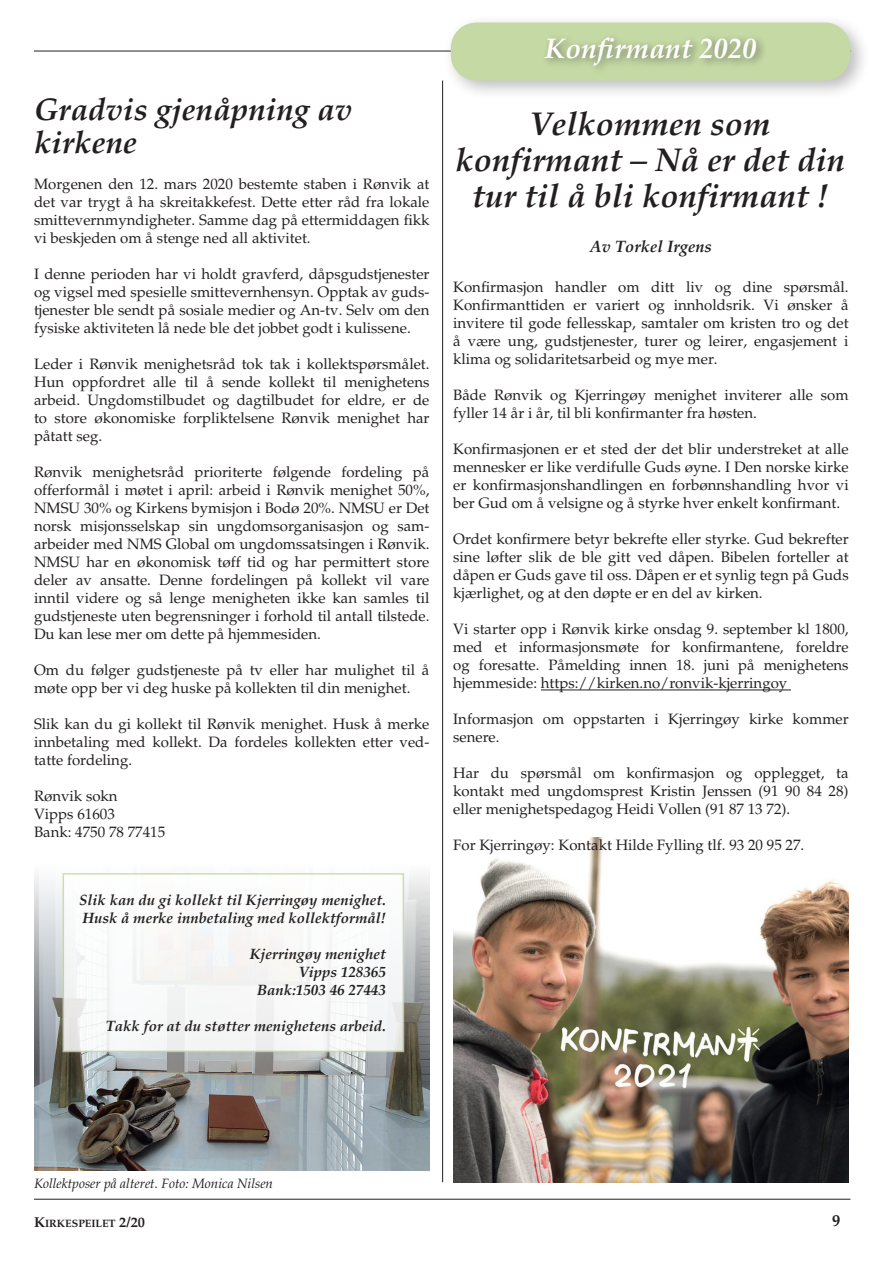
<style>
.page{position:relative;width:893px;height:1263px;background:#fff}
.page>*{position:absolute;margin:0;border:0;box-sizing:border-box;transform-origin:0 0}
.t1{font:italic 700 33px/36px "Palatino";color:#231f20;text-align:center}
.t2{font:italic 700 31.5px/33px "Palatino";color:#231f20}
.t3{font:italic 700 28.5px "Palatino";color:#fff}
.t4{font:italic 700 16.5px "Palatino";color:#231f20}
.t5{font:700 16.5px "Palatino";color:#231f20}
.t6{font:15px/18px "Palatino";color:#231f20;text-align:justify}
.t7{font:italic 700 15px/18px "Palatino";color:#231f20}
.t8{font:italic 13.5px "Palatino";color:#231f20}
.t9{font:700 10.65px "Palatino";color:#231f20}
.s1{font-size:14.25px}
</style>
<div class="page">
<hr style="left:34px;top:1199px;width:816px;height:1px;background:#231f20">
<hr style="left:34px;top:51px;width:816px;height:1px;background:#231f20">
<img style="left:34px;top:873px;width:395px;height:297px">
<div style="left:443px;top:14px;width:428px;height:87px;background:#231f20;opacity:.3"></div>
<div style="left:451px;top:23px;width:399px;height:58px;background:#c5d9a5;border-radius:26px"></div>
<div style="left:541px;top:33px;width:226px;height:43px;background:#231f20;opacity:.5"></div>
<img style="left:453px;top:837px;width:396px;height:345px">
<hr style="left:541px;top:689px;width:250px;height:1px;background:#231f20">
<hr style="left:442px;top:81px;width:1px;height:1101px;background:#231f20">
<div style="left:63px;top:873px;width:341px;height:179px;background:#fff;border:2px solid #c5d9a5"></div>
<h2 class="t2" style="left:34px;top:93px;width:320px">Gradvis gjenåpning av kirkene</h2>
<p class="t6" style="left:34px;top:175px;width:397px">Morgenen den 12. mars 2020 bestemte staben i Rønvik at det var trygt å ha skreitakkefest. Dette etter råd fra lokale smittevernmyndigheter. Samme dag på ettermiddagen fikk vi beskjeden om å stenge ned all aktivitet.</p>
<p class="t6" style="left:34px;top:265px;width:397px">I denne perioden har vi holdt gravferd, dåpsgudstjenester og vigsel med spesielle smittevernhensyn. Opptak av guds&shy;tjenester ble sendt på sosiale medier og An-tv. Selv om den fysiske aktiviteten lå nede ble det jobbet godt i kulissene.</p>
<p class="t6" style="left:34px;top:355px;width:397px">Leder i Rønvik menighetsråd tok tak i kollektspørsmålet.<br>Hun oppfordret alle til å sende kollekt til menighetens arbeid. Ungdomstilbudet og dagtilbudet for eldre, er de to store økonomiske forpliktelsene Rønvik menighet har påtatt seg.</p>
<p class="t6" style="left:34px;top:463px;width:397px">Rønvik menighetsråd prioriterte følgende fordeling på offerformål i møtet i april: arbeid i Rønvik menighet 50%, NMSU 30% og Kirkens bymisjon i Bodø 20%. NMSU er Det norsk misjonsselskap sin ungdomsorganisasjon og sam&shy;arbeider med NMS Global om ungdomssatsingen i Rønvik.<br>NMSU har en økonomisk tøff tid og har permittert store deler av ansatte. Denne fordelingen på kollekt vil vare inntil videre og så lenge menigheten ikke kan samles til gudstjeneste uten begrensninger i forhold til antall tilstede.<br>Du kan lese mer om dette på hjemmesiden.</p>
<p class="t6" style="left:34px;top:661px;width:397px">Om du følger gudstjeneste på tv eller har mulighet til å møte opp ber vi deg huske på kollekten til din menighet.</p>
<p class="t6" style="left:34px;top:715px;width:397px">Slik kan du gi kollekt til Rønvik menighet. Husk å merke innbetaling med kollekt. Da fordeles kollekten etter ved&shy;tatte fordeling.</p>
<p class="t6" style="left:34px;top:787px;width:133px;text-align:left">Rønvik sokn<br>Vipps 61603<br>Bank: 4750 78 77415</p>
<p class="t7" style="left:79px;top:891px;width:308px">Slik kan du gi kollekt til Kjerringøy menighet.<br>Husk å merke innbetaling med kollektformål!</p>
<p class="t7" style="left:250px;top:945px;width:138px;text-align:right">Kjerringøy menighet<br>Vipps 128365<br>Bank:1503 46 27443</p>
<p class="t7" style="left:106px;top:1017px;width:282px">Takk for at du støtter menighetens arbeid.</p>
<h3 class="t3" style="left:545px;top:32px;width:213px">Konfirmant 2020</h3>
<h1 class="t1" style="left:455px;top:106px;width:391px">Velkommen som konfirmant – Nå er det din tur til å bli konfirmant !</h1>
<p class="t4" style="left:590px;top:237px;width:123px">Av Torkel Irgens</p>
<p class="t6" style="left:453px;top:278px;width:397px">Konfirmasjon handler om ditt liv og dine spørsmål.<br>Konfirmanttiden er variert og innholdsrik. Vi ønsker å invitere til gode fellesskap, samtaler om kristen tro og det å være ung, gudstjenester, turer og leirer, engasjement i klima og solidaritetsarbeid og mye mer.</p>
<p class="t6" style="left:453px;top:386px;width:397px">Både Rønvik og Kjerringøy menighet inviterer alle som fyller 14 år i år, til bli konfirmanter fra høsten.</p>
<p class="t6" style="left:453px;top:440px;width:397px">Konfirmasjonen er et sted der det blir understreket at alle mennesker er like verdifulle Guds øyne. I Den norske kirke er konfirmasjonshandlingen en forbønnshandling hvor vi ber Gud om å velsigne og å styrke hver enkelt konfirmant.</p>
<p class="t6" style="left:453px;top:530px;width:397px">Ordet konfirmere betyr bekrefte eller styrke. Gud bekrefter sine løfter slik de ble gitt ved dåpen. Bibelen forteller at dåpen er Guds gave til oss. Dåpen er et synlig tegn på Guds kjærlighet, og at den døpte er en del av kirken.</p>
<p class="t6" style="left:453px;top:620px;width:397px">Vi starter opp i Rønvik kirke onsdag 9. september kl 1800, med et informasjonsmøte for konfirmantene, foreldre og foresatte. Påmelding innen 18. juni på menighetens hjemmeside: https://kirken.no/ronvik-kjerringoy</p>
<p class="t6" style="left:453px;top:710px;width:397px">Informasjon om oppstarten i Kjerringøy kirke kommer senere.</p>
<p class="t6" style="left:453px;top:764px;width:397px">Har du spørsmål om konfirmasjon og opplegget, ta kontakt med ungdomsprest Kristin Jenssen (91 90 84 28) eller menighetspedagog Heidi Vollen (91 87 13 72).</p>
<p class="t6" style="left:453px;top:836px;width:353px">For Kjerringøy: Kontakt Hilde Fylling tlf. 93 20 95 27.</p>
<p class="t8" style="left:34px;top:1175px;width:241px">Kollektposer på alteret. Foto: Monica Nilsen</p>
<p class="t9" style="left:34px;top:1217px;width:112px"><span class="s1">K</span>IRKESPEILET <span class="s1">2/20</span></p>
<p class="t5" style="left:832px;top:1210px;width:10px">9</p>
</div>
